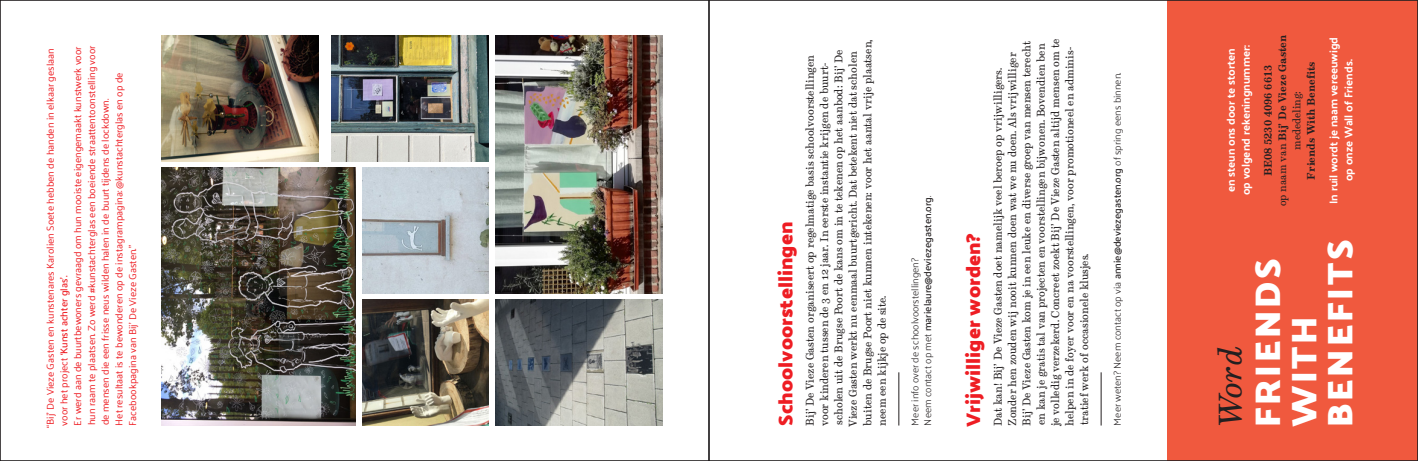
<style>
.page{position:relative;width:1418px;height:461px;background:#fff}
.page>*{position:absolute;margin:0;border:0;box-sizing:border-box;transform-origin:0 0}
.Tussentitel_praktisc{font:700 36.25px "Palanquin Dark";letter-spacing:.075em;color:#fff}
.Body_p1{font:italic 30.75px "Munson";color:#231f20}
.Tussentitel_praktisc-2{font:700 20px "Palanquin Dark";color:#ee1d23}
.Tussentitel_praktisc-3{font:11.25px/15px "Palanquin Dark";color:#fff}
.Body_p1-2{font:10.62px/14.4px "Munson";color:#231f20}
.Body_p1-3{font:700 10.25px/14.4px "Munson";color:#231f20;text-align:center}
.Cast{font:10px/13.8px "Palanquin";color:#ee1d23}
.Meer_info{font:300 10px/12.5px "Palanquin";color:#231f20}
.s1{font-weight:500}
.s2{font-weight:400}
</style>
<div class="page">
<hr style="left:898px;top:372px;width:1px;height:53px;background:#231f20">
<hr style="left:1100px;top:372px;width:1px;height:53px;background:#231f20">
<div style="left:1167px;top:0;width:250px;height:461px;background:#f0593e"></div>
<img style="left:362px;top:168px;width:126px;height:125px">
<img style="left:331px;top:35px;width:157px;height:126px">
<img style="left:162px;top:35px;width:157px;height:126px">
<img style="left:362px;top:300px;width:126px;height:125px">
<img style="left:495px;top:300px;width:168px;height:125px">
<img style="left:495px;top:35px;width:168px;height:258px">
<img style="left:162px;top:168px;width:193px;height:257px">
<p class="Cast" style="left:71px;top:425px;width:381px;text-align:justify;rotate:-90deg">Er werd aan de buurtbewoners gevraagd om hun mooiste eigengemaakt kunstwerk voor hun raam te plaatsen. Zo werd #kunstachterglas een boeiende straattentoonstelling voor de mensen die een frisse neus wilden halen in de buurt tijdens de lockdown.</p>
<p class="Cast" style="left:43px;top:427px;width:381px;rotate:-90deg">“Bij' De Vieze Gasten en kunstenares Karolien Soete hebben de handen in elkaar geslaan voor het project <span class="s1">‘Kunst achter glas'.</span></p>
<p class="Cast" style="left:112px;top:425px;width:354px;rotate:-90deg">Het resultaat is te bewonderen op de instagrampagina: @kunstachterglas en op de<br>Facebookpagina van Bij' De Vieze Gasten.”</p>
<p class="Tussentitel_praktisc-2" style="left:773px;top:425px;width:205px;rotate:-90deg">Schoolvoorstellingen</p>
<p class="Body_p1-2" style="left:802px;top:426px;width:389px;rotate:-90deg">Bij’ De Vieze Gasten organiseert op regelmatige basis schoolvoorstellingen voor kinderen tussen de 3 en 12 jaar. In eerste instantie krijgen de buurt&shy;scholen uit de Brugse Poort de kans om in te tekenen op het aanbod: Bij’ De Vieze Gasten werkt nu eenmaal buurtgericht. Dat betekent niet dat scholen buiten de Brugse Poort niet kunnen intekenen: voor het aantal vrije plaatsen, neem een kijkje op de site.</p>
<p class="Meer_info" style="left:908px;top:425px;width:231px;rotate:-90deg">Meer info over de schoolvoorstellingen?<br>Neem contact op met <span class="s1">marielaure@deviezegasten.org</span>.</p>
<p class="Tussentitel_praktisc-2" style="left:961px;top:427px;width:196px;rotate:-90deg">Vrijwilliger worden?</p>
<p class="Body_p1-2" style="left:990px;top:426px;width:388px;rotate:-90deg">Dat kan! Bij’ De Vieze Gasten doet namelijk veel beroep op vrijwilligers.<br>Zonder hen zouden wij nooit kunnen doen wat we nu doen. Als vrijwilliger Bij’ De Vieze Gasten kom je in een leuke en diverse groep van mensen terecht en kan je gratis tal van projecten en voorstellingen bijwonen. Bovendien ben je volledig verzekerd. Concreet zoekt Bij’ De Vieze Gasten altijd mensen om te helpen in de foyer voor en na voorstellingen, voor promotioneel en adminis&shy;tratief werk of occasionele klusjes.</p>
<p class="Meer_info" style="left:1111px;top:425px;width:354px;rotate:-90deg">Meer weten? Neem contact op via <span class="s1">annie@deviezegasten.org</span> of spring eens binnen.</p>
<p class="Tussentitel_praktisc-3" style="left:1223px;top:195px;width:151px;rotate:-90deg">en steun ons door te storten op volgend rekeningnummer:</p>
<p class="Body_p1-3" style="left:1260px;top:206px;width:173px;rotate:-90deg">BE08 5230 4096 6613<br><span class="s2">op naam van</span> Bij’ De Vieze Gasten</p>
<p class="Body_p1-3" style="left:1289px;top:179px;width:120px;rotate:-90deg"><span class="s2">mededeling:<br></span>Friends With Benefits</p>
<p class="Tussentitel_praktisc-3" style="left:1325px;top:204px;width:168px;text-align:center;rotate:-90deg">In ruil wordt je naam vereeuwigd op onze Wall of Friends.</p>
<p class="Body_p1" style="left:1210px;top:427px;width:83px;rotate:-90deg">Word</p>
<p class="Tussentitel_praktisc" style="left:1246px;top:427px;width:170px;rotate:-90deg">FRIENDS</p>
<p class="Tussentitel_praktisc" style="left:1282px;top:427px;width:112px;rotate:-90deg">WITH</p>
<p class="Tussentitel_praktisc" style="left:1318px;top:427px;width:189px;rotate:-90deg">BENEFITS</p>
</div>
